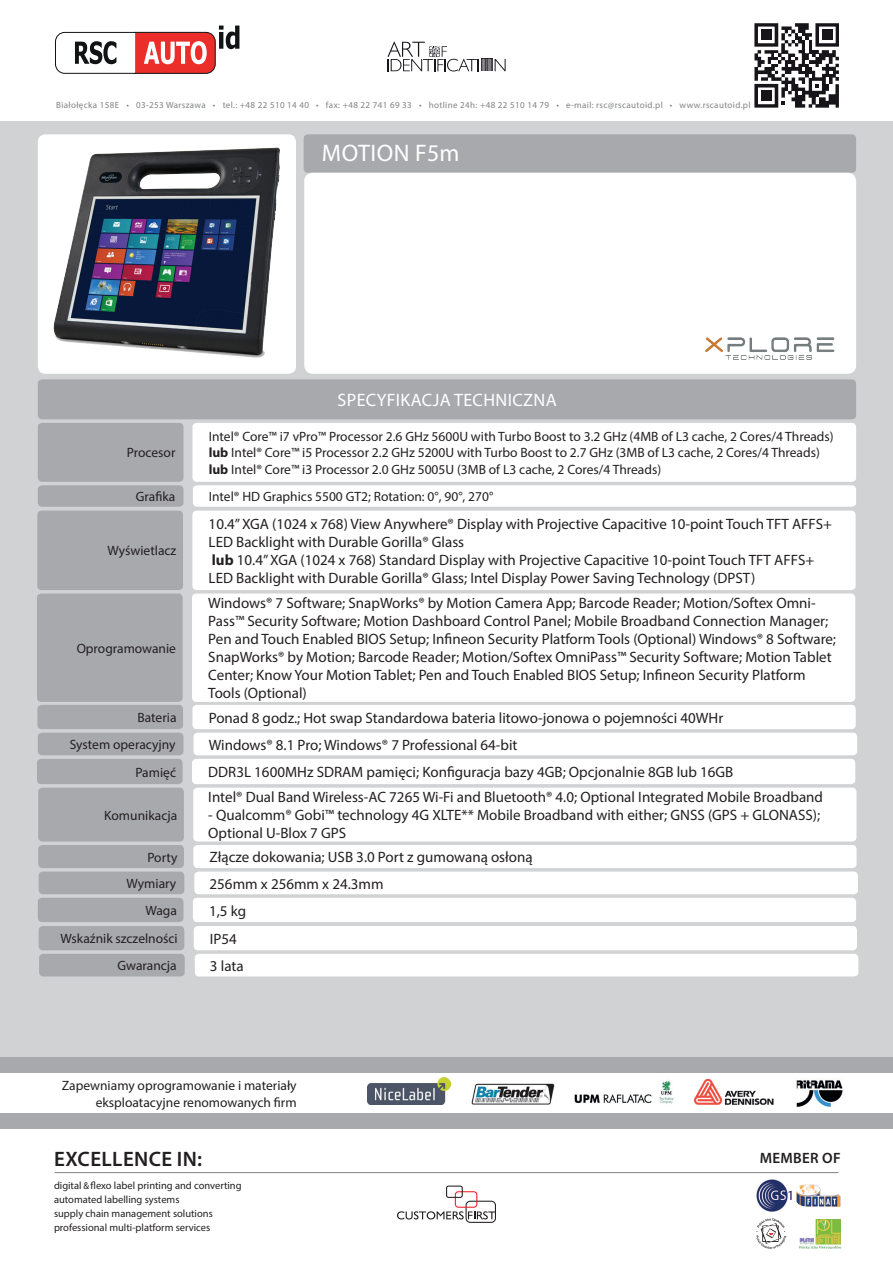
<style>
.page{position:relative;width:893px;height:1263px;background:#fff}
.page>*{position:absolute;margin:0;border:0;box-sizing:border-box;transform-origin:0 0}
.t1{font:24px "Myriad Pro";letter-spacing:.02em;color:#fff}
.t2{font:600 21px "Myriad Pro";letter-spacing:.02em;color:#231f20}
.t3{font:18px "Myriad Pro";letter-spacing:.02em;color:#fff}
.t4{font:15px/18px "Myriad Pro";color:#231f20}
.t5{font:600 15px "Myriad Pro";letter-spacing:.02em;color:#231f20}
.t6{font:13.5px/16.2px "Myriad Pro";color:#231f20;text-align:right}
.t7{font:10.5px "Myriad Pro";color:#231f20}
.t8{font:semi-condensed 10.05px "Myriad Pro";color:#231f20}
.t9{font:9px "Myriad Pro";letter-spacing:.04em;color:#808285}
.s1{font-weight:700}
</style>
<div class="page">
<div style="left:0;top:121px;width:893px;height:1004px;background:#d1d2d4"></div>
<div style="left:304px;top:134px;width:552px;height:39px;background:#a8a9ad;border-radius:4px"></div>
<div style="left:38px;top:134px;width:258px;height:240px;background:#fff;border-radius:8px"></div>
<img style="left:38px;top:138px;width:258px;height:232px">
<div style="left:0;top:1058px;width:893px;height:71px;background:#a8a9ad"></div>
<div style="left:38px;top:423px;width:145px;height:59px;background:#a8a9ad;border-radius:4px"></div>
<div style="left:38px;top:485px;width:145px;height:22px;background:#a8a9ad;border-radius:4px"></div>
<div style="left:37px;top:705px;width:146px;height:24px;background:#a8a9ad;border-radius:4px"></div>
<div style="left:38px;top:845px;width:146px;height:23px;background:#a8a9ad;border-radius:4px"></div>
<div style="left:37px;top:759px;width:146px;height:25px;background:#a8a9ad;border-radius:4px"></div>
<div style="left:38px;top:898px;width:145px;height:24px;background:#a8a9ad;border-radius:4px"></div>
<div style="left:39px;top:926px;width:145px;height:24px;background:#a8a9ad;border-radius:4px"></div>
<div style="left:37px;top:511px;width:146px;height:79px;background:#a8a9ad;border-radius:4px"></div>
<div style="left:37px;top:593px;width:146px;height:109px;background:#a8a9ad;border-radius:4px"></div>
<div style="left:38px;top:788px;width:146px;height:53px;background:#a8a9ad;border-radius:4px"></div>
<div style="left:38px;top:733px;width:145px;height:22px;background:#a8a9ad;border-radius:4px"></div>
<div style="left:39px;top:871px;width:145px;height:23px;background:#a8a9ad;border-radius:4px"></div>
<div style="left:39px;top:954px;width:146px;height:22px;background:#a8a9ad;border-radius:4px"></div>
<div style="left:304px;top:173px;width:552px;height:201px;background:#fff;border-radius:9px"></div>
<div style="left:38px;top:379px;width:818px;height:40px;background:#a8a9ad;border-radius:4px"></div>
<div style="left:192px;top:423px;width:664px;height:59px;background:#fff;border-radius:4px"></div>
<div style="left:193px;top:733px;width:664px;height:22px;background:#fff;border-radius:4px"></div>
<div style="left:194px;top:871px;width:664px;height:23px;background:#fff;border-radius:4px"></div>
<div style="left:195px;top:954px;width:663px;height:22px;background:#fff;border-radius:4px"></div>
<div style="left:0;top:1073px;width:893px;height:40px;background:#fff"></div>
<img style="left:472px;top:1083px;width:82px;height:22px">
<img style="left:368px;top:1078px;width:83px;height:27px">
<img style="left:574px;top:1080px;width:100px;height:24px">
<img style="left:694px;top:1078px;width:80px;height:27px">
<img style="left:796px;top:1080px;width:47px;height:27px">
<svg style="left:55px;top:26px;width:184px;height:48px"></svg>
<svg style="left:754px;top:23px;width:85px;height:85px"></svg>
<div style="left:761px;top:91px;width:10px;height:10px;background:#17151a"></div>
<div style="left:761px;top:30px;width:10px;height:10px;background:#17151a"></div>
<div style="left:822px;top:30px;width:10px;height:10px;background:#17151a"></div>
<svg style="left:387px;top:42px;width:119px;height:29px"></svg>
<svg style="left:397px;top:1185px;width:99px;height:38px"></svg>
<svg style="left:756px;top:1218px;width:30px;height:31px"></svg>
<img style="left:796px;top:1184px;width:44px;height:23px">
<img style="left:756px;top:1180px;width:36px;height:31px">
<img style="left:799px;top:1219px;width:41px;height:30px">
<hr style="left:55px;top:1172px;width:783px;height:1px;background:#808285">
<div style="left:193px;top:485px;width:663px;height:22px;background:#fff;border-radius:4px"></div>
<div style="left:192px;top:705px;width:664px;height:24px;background:#fff;border-radius:4px"></div>
<div style="left:193px;top:845px;width:664px;height:23px;background:#fff;border-radius:4px"></div>
<div style="left:192px;top:759px;width:663px;height:25px;background:#fff;border-radius:4px"></div>
<div style="left:193px;top:898px;width:663px;height:24px;background:#fff;border-radius:4px"></div>
<div style="left:194px;top:926px;width:663px;height:24px;background:#fff;border-radius:4px"></div>
<div style="left:192px;top:511px;width:664px;height:79px;background:#fff;border-radius:4px"></div>
<div style="left:192px;top:593px;width:663px;height:109px;background:#fff;border-radius:4px"></div>
<div style="left:193px;top:788px;width:663px;height:53px;background:#fff;border-radius:4px"></div>
<img style="left:705px;top:337px;width:130px;height:23px">
<p class="t9" style="left:56px;top:99px;width:696px">Białołęcka 158E • 03-253 Warszawa • tel.: +48 22 510 14 40 • fax: +48 22 741 69 33 • hotline 24h: +48 22 510 14 79 • e-mail: rsc@rscautoid.pl • www.rscautoid.pl</p>
<h1 class="t1" style="left:322px;top:138px;width:139px">MOTION F5m</h1>
<p class="t6" style="left:127px;top:445px;width:50px">Procesor</p>
<p class="t6" style="left:136px;top:488px;width:41px">Grafika</p>
<p class="t6" style="left:108px;top:542px;width:70px">Wyświetlacz</p>
<p class="t6" style="left:77px;top:640px;width:101px">Oprogramowanie</p>
<p class="t6" style="left:137px;top:709px;width:41px">Bateria</p>
<p class="t6" style="left:70px;top:736px;width:107px">System operacyjny</p>
<p class="t6" style="left:135px;top:764px;width:42px">Pamięć</p>
<p class="t6" style="left:104px;top:807px;width:74px">Komunikacja</p>
<p class="t6" style="left:147px;top:849px;width:31px">Porty</p>
<p class="t6" style="left:127px;top:875px;width:51px">Wymiary</p>
<p class="t6" style="left:60px;top:896px;width:119px;line-height:28.2px">Waga<br>Wskaźnik szczelności</p>
<p class="t6" style="left:117px;top:957px;width:61px">Gwarancja</p>
<p class="t3" style="left:337px;top:389px;width:221px">SPECYFIKACJA TECHNICZNA</p>
<p class="t6" style="left:209px;top:428px;width:626px;text-align:left">Intel® Core™ i7 vPro™ Processor 2.6 GHz 5600U with Turbo Boost to 3.2 GHz (4MB of L3 cache, 2 Cores/4 Threads) <span class="s1">lub</span> Intel® Core™ i5 Processor 2.2 GHz 5200U with Turbo Boost to 2.7 GHz (3MB of L3 cache, 2 Cores/4 Threads) <span class="s1">lub</span> Intel® Core™ i3 Processor 2.0 GHz 5005U (3MB of L3 cache, 2 Cores/4 Threads)</p>
<p class="t6" style="left:209px;top:488px;width:286px">Intel® HD Graphics 5500 GT2; Rotation: 0°, 90°, 270°</p>
<p class="t4" style="left:209px;top:515px;width:625px">10.4” XGA (1024 x 768) View Anywhere® Display with Projective Capacitive 10-point Touch TFT AFFS+ LED Backlight with Durable Gorilla® Glass<br><span class="s1">lub</span> 10.4” XGA (1024 x 768) Standard Display with Projective Capacitive 10-point Touch TFT AFFS+ LED Backlight with Durable Gorilla® Glass; Intel Display Power Saving Technology (DPST)</p>
<p class="t4" style="left:208px;top:594px;width:629px">Windows® 7 Software; SnapWorks® by Motion Camera App; Barcode Reader; Motion/Softex Omni-Pass™ Security Software; Motion Dashboard Control Panel; Mobile Broadband Connection Manager; Pen and Touch Enabled BIOS Setup; Infineon Security Platform Tools (Optional) Windows® 8 Software; SnapWorks® by Motion; Barcode Reader; Motion/Softex OmniPass™ Security Software; Motion Tablet Center; Know Your Motion Tablet; Pen and Touch Enabled BIOS Setup; Infineon Security Platform Tools (Optional)</p>
<p class="t4" style="left:209px;top:708px;width:516px">Ponad 8 godz.; Hot swap Standardowa bateria litowo-jonowa o pojemności 40WHr</p>
<p class="t4" style="left:209px;top:735px;width:310px">Windows® 8.1 Pro; Windows® 7 Professional 64-bit</p>
<p class="t4" style="left:208px;top:763px;width:527px">DDR3L 1600MHz SDRAM pamięci; Konfiguracja bazy 4GB; Opcjonalnie 8GB lub 16GB</p>
<p class="t4" style="left:208px;top:788px;width:616px">Intel® Dual Band Wireless-AC 7265 Wi-Fi and Bluetooth® 4.0; Optional Integrated Mobile Broadband</p>
<p class="t4" style="left:208px;top:806px;width:613px">- Qualcomm® Gobi™ technology 4G XLTE** Mobile Broadband with either; GNSS (GPS + GLONASS);<br>Optional U-Blox 7 GPS</p>
<p class="t4" style="left:210px;top:848px;width:325px">Złącze dokowania; USB 3.0 Port z gumowaną osłoną</p>
<p class="t4" style="left:210px;top:874px;width:176px">256mm x 256mm x 24.3mm</p>
<p class="t4" style="left:209px;top:896px;width:39px;line-height:28.2px">1,5 kg<br>IP54</p>
<p class="t4" style="left:210px;top:956px;width:35px">3 lata</p>
<p class="t6" style="left:62px;top:1077px;width:236px">Zapewniamy oprogramowanie i materiały eksploatacyjne renomowanych firm</p>
<h2 class="t2" style="left:54px;top:1145px;width:150px">EXCELLENCE IN:</h2>
<p class="t7" style="left:54px;top:1193px;width:127px">automated labelling systems</p>
<p class="t7" style="left:54px;top:1221px;width:158px">professional multi-platform services</p>
<p class="t7" style="left:54px;top:1179px;width:189px">digital flexo label printing and converting</p>
<p class="t8" style="left:83px;top:1180px;width:7px">&amp;</p>
<p class="t7" style="left:54px;top:1207px;width:160px">supply chain management solutions</p>
<p class="t5" style="left:760px;top:1149px;width:82px">MEMBER OF</p>
</div>
